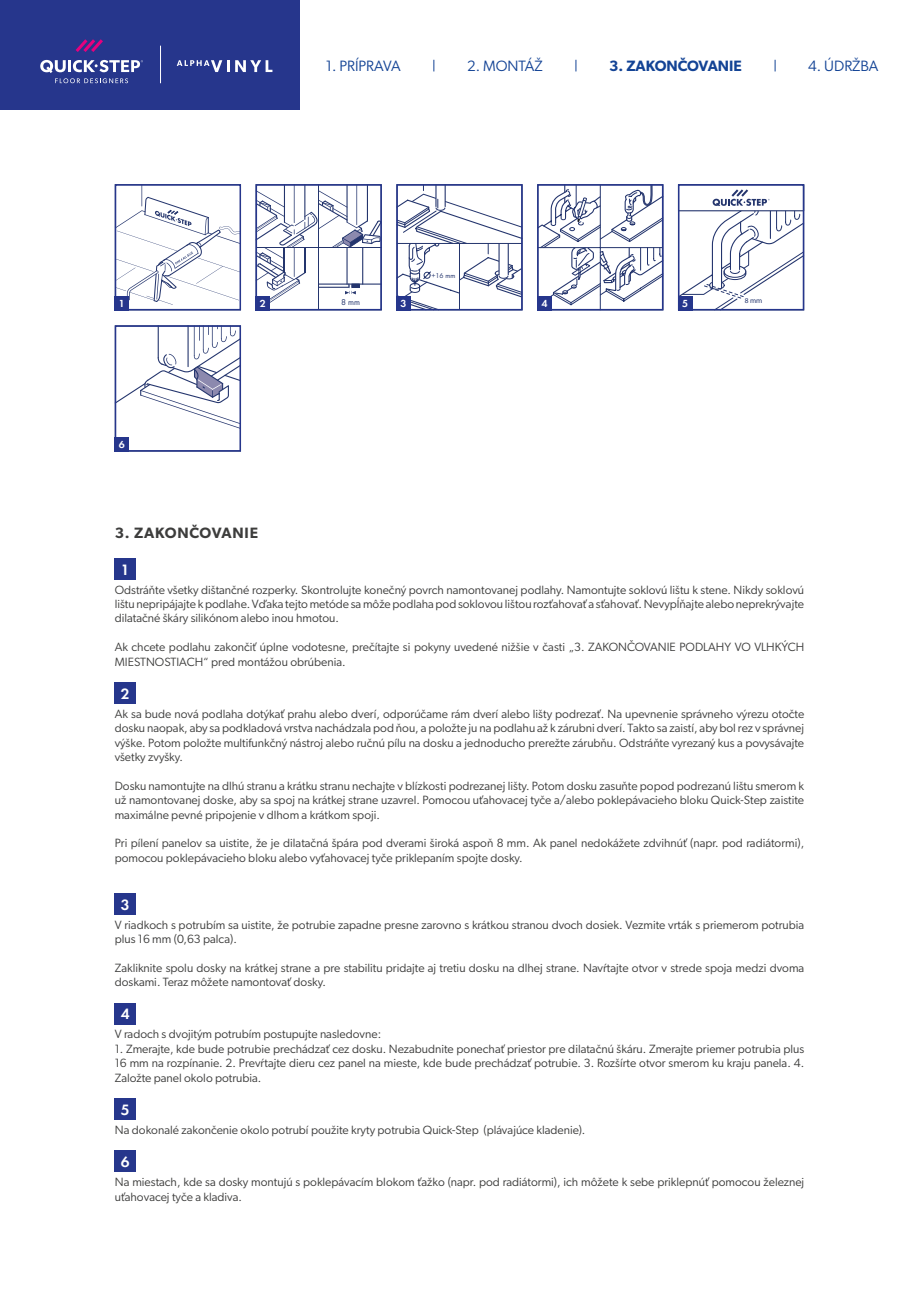
<style>
.page{position:relative;width:919px;height:1289px;background:#fff}
.page>*{position:absolute;margin:0;border:0;box-sizing:border-box;transform-origin:0 0}
.t1{font:600 15.6px "Futura PT";color:#fff}
.t2{font:15px "Gibson";color:#134395}
.t3{font:600 15px "Gibson";color:#134395}
.t4{font:600 15px "Gibson";letter-spacing:.05em;color:#3d3d3c}
.T1{font:12px/14.4px "Gibson";color:#3d3d3c}
.t5{font:600 10.65px "Futura PT";color:#fff}
.t6{font:8.85px "Futura Boo";color:#24356d}
.t7{font:7.35px "Futura Boo";color:#24356d}
.t8{font:7.35px "DIN";color:#24356d}
</style>
<div class="page">
<svg style="left:118px;top:187px;width:120px;height:118px"></svg>
<div style="left:115px;top:184px;width:126px;height:126px;border:2px solid #26368c"></div>
<div style="left:115px;top:296px;width:14px;height:14px;background:#26368c"></div>
<svg style="left:258px;top:187px;width:121px;height:120px"></svg>
<div style="left:255px;top:184px;width:127px;height:126px;border:2px solid #26368c"></div>
<div style="left:255px;top:296px;width:15px;height:14px;background:#26368c"></div>
<svg style="left:399px;top:187px;width:120px;height:120px"></svg>
<div style="left:396px;top:184px;width:126px;height:126px;border:2px solid #26368c"></div>
<div style="left:396px;top:296px;width:14px;height:14px;background:#26368c"></div>
<hr style="left:600px;top:185px;width:1px;height:125px;background:#24356d">
<svg style="left:540px;top:187px;width:120px;height:119px"></svg>
<div style="left:537px;top:184px;width:126px;height:126px;border:2px solid #26368c"></div>
<div style="left:537px;top:296px;width:14px;height:14px;background:#26368c"></div>
<svg style="left:681px;top:189px;width:120px;height:118px"></svg>
<div style="left:678px;top:184px;width:126px;height:126px;border:2px solid #26368c"></div>
<div style="left:678px;top:296px;width:14px;height:14px;background:#26368c"></div>
<svg style="left:118px;top:328px;width:120px;height:100px"></svg>
<div style="left:115px;top:325px;width:126px;height:126px;border:2px solid #26368c"></div>
<div style="left:115px;top:437px;width:14px;height:14px;background:#26368c"></div>
<div style="left:0;top:0;width:300px;height:110px;background:#26368c"></div>
<hr style="left:160px;top:46px;width:1px;height:37px;background:#fff">
<svg style="left:76px;top:39px;width:27px;height:13px"></svg>
<svg style="left:40px;top:60px;width:103px;height:23px"></svg>
<svg style="left:235px;top:60px;width:37px;height:12px"></svg>
<svg style="left:177px;top:60px;width:52px;height:12px"></svg>
<div style="left:115px;top:558px;width:21px;height:21px;background:#26368c"></div>
<div style="left:115px;top:682px;width:21px;height:21px;background:#26368c"></div>
<div style="left:115px;top:893px;width:21px;height:21px;background:#26368c"></div>
<div style="left:115px;top:1002px;width:21px;height:22px;background:#26368c"></div>
<div style="left:115px;top:1098px;width:21px;height:21px;background:#26368c"></div>
<div style="left:115px;top:1150px;width:21px;height:21px;background:#26368c"></div>
<p class="t2" style="left:326px;top:57px;width:76px">1. PRÍPRAVA</p>
<p class="t2" style="left:467px;top:57px;width:77px">2. MONTÁŽ</p>
<p class="t3" style="left:609px;top:57px;width:134px">3. ZAKONČOVANIE</p>
<p class="t2" style="left:808px;top:57px;width:72px">4. ÚDRŽBA</p>
<p class="t5" style="left:119px;top:297px;width:8px">1</p>
<p class="t5" style="left:260px;top:297px;width:8px">2</p>
<p class="t6" style="left:341px;top:296px;width:20px">8 mm</p>
<p class="t7" style="left:431px;top:271px;width:25px">+16 mm</p>
<p class="t5" style="left:400px;top:297px;width:8px">3</p>
<p class="t5" style="left:541px;top:297px;width:8px">4</p>
<p class="t8" style="left:744px;top:296px;width:19px">8 mm</p>
<p class="t5" style="left:682px;top:297px;width:8px">5</p>
<p class="t5" style="left:119px;top:438px;width:8px">6</p>
<h2 class="t4" style="left:115px;top:523px;width:145px">3. ZAKONČOVANIE</h2>
<p class="t1" style="left:121px;top:559px;width:10px">1</p>
<p class="T1" style="left:115px;top:582px;width:690px;text-align:justify">Odstráňte všetky dištančné rozperky. Skontrolujte konečný povrch namontovanej podlahy. Namontujte soklovú lištu k stene. Nikdy soklovú lištu nepripájajte k podlahe. Vďaka tejto metóde sa môže podlaha pod soklovou lištou rozťahovať a sťahovať. Nevypĺňajte alebo neprekrývajte dilatačné škáry silikónom alebo inou hmotou.</p>
<p class="T1" style="left:115px;top:639px;width:691px">Ak chcete podlahu zakončiť úplne vodotesne, prečítajte si pokyny uvedené nižšie v časti „3. ZAKONČOVANIE PODLAHY VO VLHKÝCH<br>MIESTNOSTIACH“ pred montážou obrúbenia.</p>
<p class="t1" style="left:121px;top:683px;width:10px">2</p>
<p class="T1" style="left:115px;top:706px;width:691px;text-align:justify">Ak sa bude nová podlaha dotýkať prahu alebo dverí, odporúčame rám dverí alebo lišty podrezať. Na upevnenie správneho výrezu otočte dosku naopak, aby sa podkladová vrstva nachádzala pod ňou, a položte ju na podlahu až k zárubni dverí. Takto sa zaistí, aby bol rez v správnej výške. Potom položte multifunkčný nástroj alebo ručnú pílu na dosku a jednoducho prerežte zárubňu. Odstráňte vyrezaný kus a povysávajte všetky zvyšky.</p>
<p class="T1" style="left:115px;top:778px;width:691px;text-align:justify">Dosku namontujte na dlhú stranu a krátku stranu nechajte v blízkosti podrezanej lišty. Potom dosku zasuňte popod podrezanú lištu smerom k už namontovanej doske, aby sa spoj na krátkej strane uzavrel. Pomocou uťahovacej tyče a/alebo poklepávacieho bloku Quick-Step zaistite maximálne pevné pripojenie v dlhom a krátkom spoji.</p>
<p class="T1" style="left:115px;top:836px;width:690px">Pri pílení panelov sa uistite, že je dilatačná špára pod dverami široká aspoň 8 mm. Ak panel nedokážete zdvihnúť (napr. pod radiátormi), pomocou poklepávacieho bloku alebo vyťahovacej tyče priklepaním spojte dosky.</p>
<p class="t1" style="left:121px;top:894px;width:10px">3</p>
<p class="T1" style="left:115px;top:917px;width:691px">V riadkoch s potrubím sa uistite, že potrubie zapadne presne zarovno s krátkou stranou dvoch dosiek. Vezmite vrták s priemerom potrubia plus 16 mm (0,63 palca).</p>
<p class="T1" style="left:115px;top:960px;width:691px">Zakliknite spolu dosky na krátkej strane a pre stabilitu pridajte aj tretiu dosku na dlhej strane. Navŕtajte otvor v strede spoja medzi dvoma doskami. Teraz môžete namontovať dosky.</p>
<p class="t1" style="left:121px;top:1004px;width:10px">4</p>
<p class="T1" style="left:115px;top:1026px;width:268px">V radoch s dvojitým potrubím postupujte nasledovne:</p>
<p class="T1" style="left:115px;top:1041px;width:691px;text-align:justify">1. Zmerajte, kde bude potrubie prechádzať cez dosku. Nezabudnite ponechať priestor pre dilatačnú škáru. Zmerajte priemer potrubia plus 16 mm na rozpínanie. 2. Prevŕtajte dieru cez panel na mieste, kde bude prechádzať potrubie. 3. Rozšírte otvor smerom ku kraju panela. 4.<br>Založte panel okolo potrubia.</p>
<p class="t1" style="left:121px;top:1099px;width:10px">5</p>
<p class="T1" style="left:115px;top:1122px;width:472px">Na dokonalé zakončenie okolo potrubí použite kryty potrubia Quick-Step (plávajúce kladenie).</p>
<p class="t1" style="left:121px;top:1152px;width:10px">6</p>
<p class="T1" style="left:115px;top:1174px;width:691px">Na miestach, kde sa dosky montujú s poklepávacím blokom ťažko (napr. pod radiátormi), ich môžete k sebe priklepnúť pomocou železnej uťahovacej tyče a kladiva.</p>
</div>
